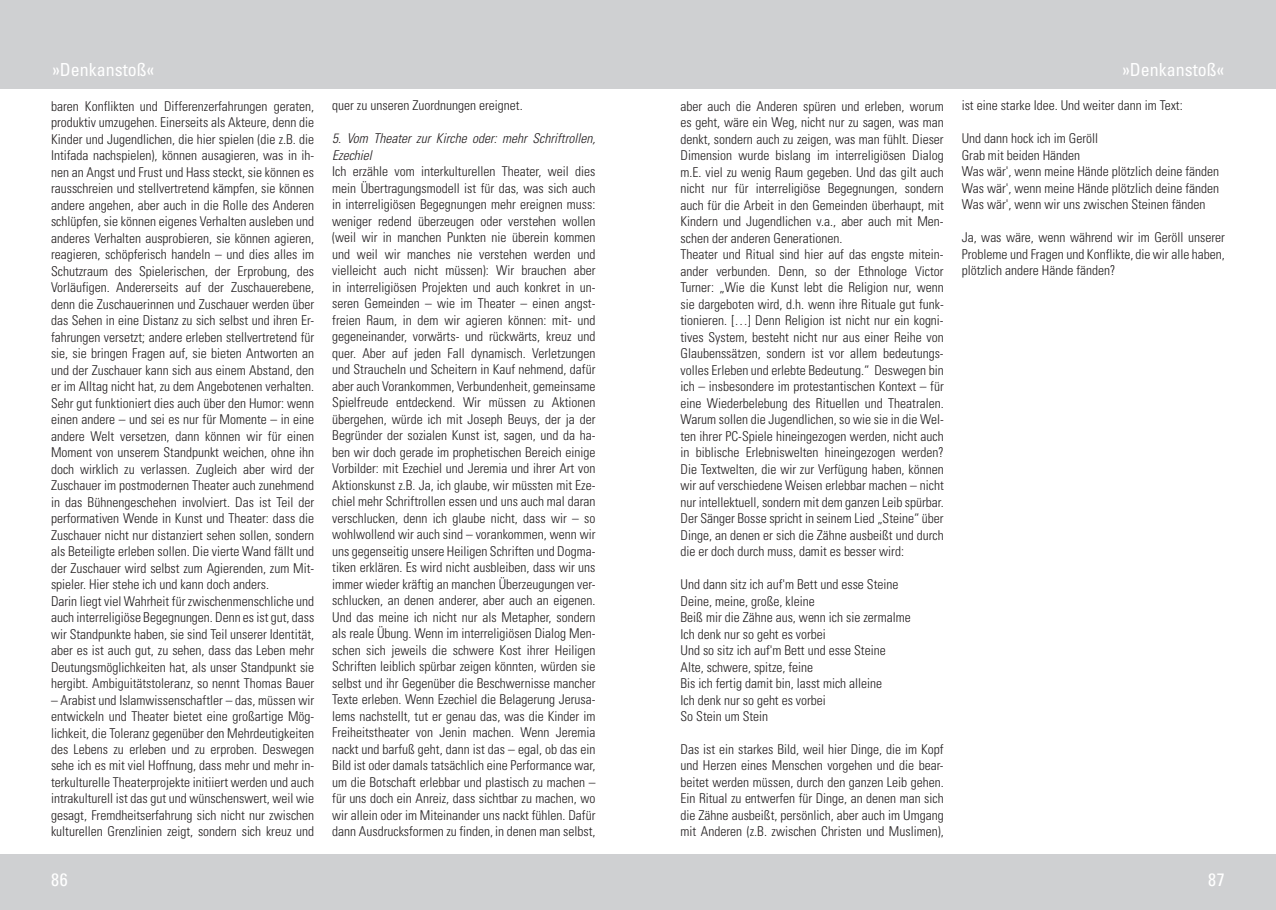
<style>
.page{position:relative;width:1276px;height:910px;background:#fff}
.page>*{position:absolute;margin:0;border:0;box-sizing:border-box;transform-origin:0 0}
.t1{font:condensed 18px "Univers LT Std";color:#fff}
.t2{font:300 condensed 13.5px/16.5px "Univers LT Std";color:#231f20}
.t3{font:italic 300 condensed 13.5px/16.5px "Univers LT Std";color:#231f20}
</style>
<div class="page">
<div style="left:0;top:855px;width:1276px;height:55px;background:#cfd0d2"></div>
<div style="left:0;top:0;width:1276px;height:89px;background:#cfd0d2"></div>
<h1 class="t1" style="left:52px;top:58px;width:104px">»Denkanstoß«</h1>
<p class="t2" style="left:51px;top:98px;width:265px">baren Konflikten und Differenzerfahrungen geraten, produktiv umzugehen. Einerseits als Akteure, denn die Kinder und Jugendlichen, die hier spielen (die z.B. die Intifada nachspielen), können ausagieren, was in ih&shy;nen an Angst und Frust und Hass steckt, sie können es rausschreien und stellvertretend kämpfen, sie können andere angehen, aber auch in die Rolle des Anderen schlüpfen, sie können eigenes Verhalten ausleben und anderes Verhalten ausprobieren, sie können agieren, reagieren, schöpferisch handeln – und dies alles im Schutzraum des Spielerischen, der Erprobung, des Vorläufigen. Andererseits auf der Zuschauerebene, denn die Zuschauerinnen und Zuschauer werden über das Sehen in eine Distanz zu sich selbst und ihren Er&shy;fahrungen versetzt; andere erleben stellvertretend für sie, sie bringen Fragen auf, sie bieten Antworten an und der Zuschauer kann sich aus einem Abstand, den er im Alltag nicht hat, zu dem Angebotenen verhalten.<br>Sehr gut funktioniert dies auch über den Humor: wenn einen andere – und sei es nur für Momente – in eine andere Welt versetzen, dann können wir für einen Moment von unserem Standpunkt weichen, ohne ihn doch wirklich zu verlassen. Zugleich aber wird der Zuschauer im postmodernen Theater auch zunehmend in das Bühnengeschehen involviert. Das ist Teil der performativen Wende in Kunst und Theater: dass die Zuschauer nicht nur distanziert sehen sollen, sondern als Beteiligte erleben sollen. Die vierte Wand fällt und der Zuschauer wird selbst zum Agierenden, zum Mit&shy;spieler. Hier stehe ich und kann doch anders.<br>Darin liegt viel Wahrheit für zwischenmenschliche und auch interreligiöse Begegnungen. Denn es ist gut, dass wir Standpunkte haben, sie sind Teil unserer Identität, aber es ist auch gut, zu sehen, dass das Leben mehr Deutungsmöglichkeiten hat, als unser Standpunkt sie hergibt. Ambiguitätstoleranz, so nennt Thomas Bauer</p>
<p class="t2" style="left:51px;top:691px;width:265px;text-align:justify">– Arabist und Islamwissenschaftler – das, müssen wir entwickeln und Theater bietet eine großartige Mög&shy;lichkeit, die Toleranz gegenüber den Mehrdeutigkeiten des Lebens zu erleben und zu erproben. Deswegen sehe ich es mit viel Hoffnung, dass mehr und mehr in&shy;terkulturelle Theaterprojekte initiiert werden und auch intrakulturell ist das gut und wünschenswert, weil wie gesagt, Fremdheitserfahrung sich nicht nur zwischen kulturellen Grenzlinien zeigt, sondern sich kreuz und</p>
<p class="t2" style="left:332px;top:97px;width:192px">quer zu unseren Zuordnungen ereignet.</p>
<p class="t3" style="left:332px;top:131px;width:265px">5. Vom Theater zur Kirche oder: mehr Schriftrollen,<br>Ezechiel</p>
<p class="t2" style="left:332px;top:163px;width:265px;text-align:justify">Ich erzähle vom interkulturellen Theater, weil dies mein Übertragungsmodell ist für das, was sich auch in interreligiösen Begegnungen mehr ereignen muss: weniger redend überzeugen oder verstehen wollen (weil wir in manchen Punkten nie überein kommen und weil wir manches nie verstehen werden und vielleicht auch nicht müssen): Wir brauchen aber in interreligiösen Projekten und auch konkret in un&shy;seren Gemeinden – wie im Theater – einen angst&shy;freien Raum, in dem wir agieren können: mit- und gegeneinander, vorwärts- und rückwärts, kreuz und quer. Aber auf jeden Fall dynamisch. Verletzungen und Straucheln und Scheitern in Kauf nehmend, dafür aber auch Vorankommen, Verbundenheit, gemeinsame Spielfreude entdeckend. Wir müssen zu Aktionen übergehen, würde ich mit Joseph Beuys, der ja der Begründer der sozialen Kunst ist, sagen, und da ha&shy;ben wir doch gerade im prophetischen Bereich einige Vorbilder: mit Ezechiel und Jeremia und ihrer Art von Aktionskunst z.B. Ja, ich glaube, wir müssten mit Eze&shy;chiel mehr Schriftrollen essen und uns auch mal daran verschlucken, denn ich glaube nicht, dass wir – so wohlwollend wir auch sind – vorankommen, wenn wir uns gegenseitig unsere Heiligen Schriften und Dogma&shy;tiken erklären. Es wird nicht ausbleiben, dass wir uns immer wieder kräftig an manchen Überzeugungen ver&shy;schlucken, an denen anderer, aber auch an eigenen.<br>Und das meine ich nicht nur als Metapher, sondern als reale Übung. Wenn im interreligiösen Dialog Men&shy;schen sich jeweils die schwere Kost ihrer Heiligen Schriften leiblich spürbar zeigen könnten, würden sie selbst und ihr Gegenüber die Beschwernisse mancher Texte erleben. Wenn Ezechiel die Belagerung Jerusa&shy;lems nachstellt, tut er genau das, was die Kinder im Freiheitstheater von Jenin machen. Wenn Jeremia nackt und barfuß geht, dann ist das – egal, ob das ein Bild ist oder damals tatsächlich eine Performance war, um die Botschaft erlebbar und plastisch zu machen – für uns doch ein Anreiz, dass sichtbar zu machen, wo wir allein oder im Miteinander uns nackt fühlen. Dafür dann Ausdrucksformen zu finden, in denen man selbst,</p>
<p class="t2" style="left:680px;top:98px;width:265px">aber auch die Anderen spüren und erleben, worum es geht, wäre ein Weg, nicht nur zu sagen, was man denkt, sondern auch zu zeigen, was man fühlt. Dieser Dimension wurde bislang im interreligiösen Dialog m.E. viel zu wenig Raum gegeben. Und das gilt auch nicht nur für interreligiöse Begegnungen, sondern auch für die Arbeit in den Gemeinden überhaupt, mit Kindern und Jugendlichen v.a., aber auch mit Men&shy;schen der anderen Generationen.<br>Theater und Ritual sind hier auf das engste mitein&shy;ander verbunden. Denn, so der Ethnologe Victor Turner: „Wie die Kunst lebt die Religion nur, wenn sie dargeboten wird, d.h. wenn ihre Rituale gut funk&shy;tionieren. […] Denn Religion ist nicht nur ein kogni&shy;tives System, besteht nicht nur aus einer Reihe von Glaubenssätzen, sondern ist vor allem bedeutungs&shy;volles Erleben und erlebte Bedeutung.“ Deswegen bin ich – insbesondere im protestantischen Kontext – für eine Wiederbelebung des Rituellen und Theatralen.<br>Warum sollen die Jugendlichen, so wie sie in die Wel&shy;ten ihrer PC-Spiele hineingezogen werden, nicht auch in biblische Erlebniswelten hineingezogen werden?<br>Die Textwelten, die wir zur Verfügung haben, können wir auf verschiedene Weisen erlebbar machen – nicht nur intellektuell, sondern mit dem ganzen Leib spürbar.<br>Der Sänger Bosse spricht in seinem Lied „Steine“ über Dinge, an denen er sich die Zähne ausbeißt und durch die er doch durch muss, damit es besser wird:</p>
<p class="t2" style="left:680px;top:576px;width:232px">Und dann sitz ich auf'm Bett und esse Steine Deine, meine, große, kleine<br>Beiß mir die Zähne aus, wenn ich sie zermalme Ich denk nur so geht es vorbei<br>Und so sitz ich auf'm Bett und esse Steine Alte, schwere, spitze, feine<br>Bis ich fertig damit bin, lasst mich alleine<br>Ich denk nur so geht es vorbei<br>So Stein um Stein</p>
<p class="t2" style="left:680px;top:741px;width:265px;text-align:justify">Das ist ein starkes Bild, weil hier Dinge, die im Kopf und Herzen eines Menschen vorgehen und die bear&shy;beitet werden müssen, durch den ganzen Leib gehen.<br>Ein Ritual zu entwerfen für Dinge, an denen man sich die Zähne ausbeißt, persönlich, aber auch im Umgang mit Anderen (z.B. zwischen Christen und Muslimen),</p>
<h1 class="t1" style="left:1122px;top:58px;width:104px">»Denkanstoß«</h1>
<p class="t2" style="left:961px;top:97px;width:222px">ist eine starke Idee. Und weiter dann im Text:</p>
<p class="t2" style="left:961px;top:130px;width:259px">Und dann hock ich im Geröll<br>Grab mit beiden Händen<br>Was wär', wenn meine Hände plötzlich deine fänden Was wär', wenn meine Hände plötzlich deine fänden Was wär', wenn wir uns zwischen Steinen fänden</p>
<p class="t2" style="left:961px;top:229px;width:265px;text-align:justify">Ja, was wäre, wenn während wir im Geröll unserer Probleme und Fragen und Konflikte, die wir alle haben, plötzlich andere Hände fänden?</p>
<h1 class="t1" style="left:51px;top:868px;width:18px">86</h1>
<h1 class="t1" style="left:1208px;top:868px;width:18px">87</h1>
</div>
